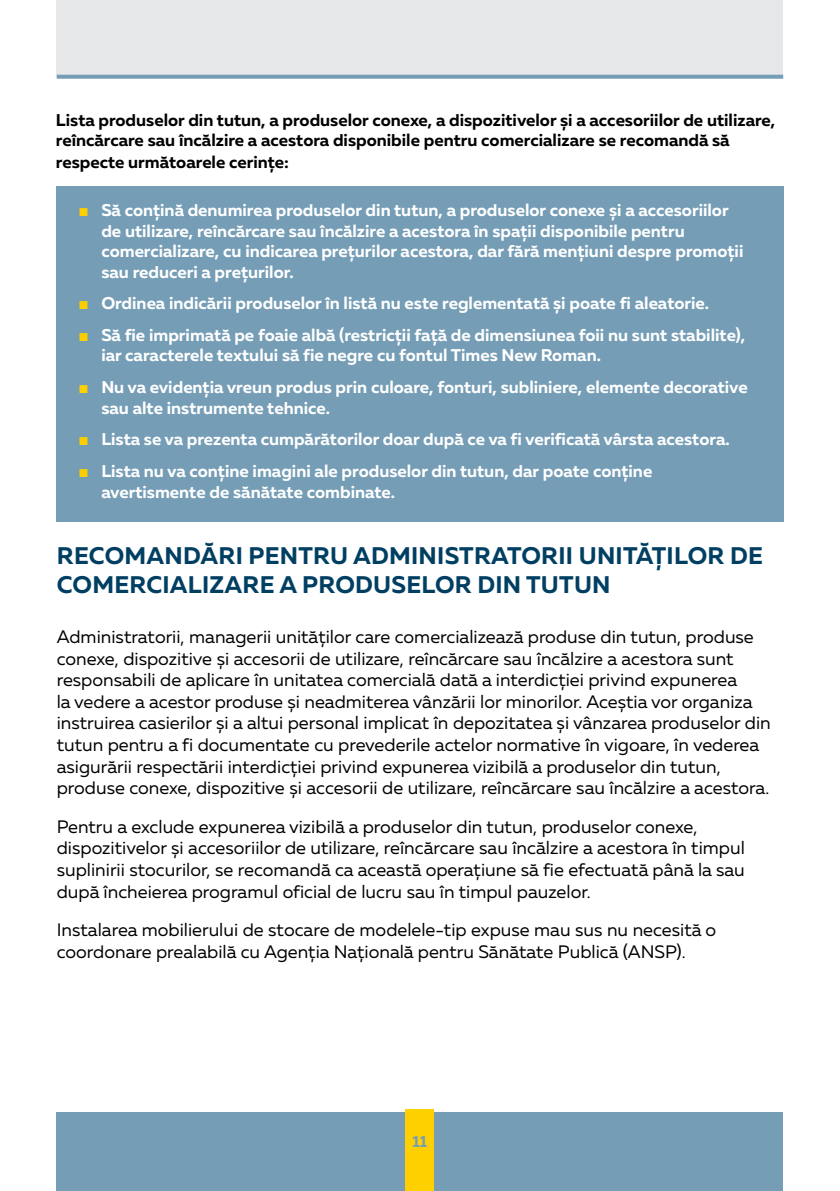
<style>
.page{position:relative;width:840px;height:1191px;background:#fff}
.page>*{position:absolute;margin:0;border:0;box-sizing:border-box;transform-origin:0 0}
.t1{font:700 24px/28.8px "Muller";letter-spacing:.01em;color:#003f62}
.t2{font:18px/21.6px "Muller";color:#000}
.t3{font:700 17px/20.4px "Muller";color:#fff}
.t4{font:700 17px/21px "Muller";color:#000}
.t5{font:700 16px "Muller";color:#759db6}
.s1{font-family:"Arial";font-weight:400;color:#ffd000}
</style>
<div class="page">
<div style="left:57px;top:0;width:725px;height:77px;background:#e6e7e8"></div>
<svg style="left:57px;top:75px;width:725px;height:4px;fill:#759db6"></svg>
<div style="left:57px;top:1112px;width:725px;height:79px;background:#759db6"></div>
<div style="left:405px;top:1109px;width:29px;height:82px;background:#ffd000"></div>
<div style="left:56px;top:187px;width:726px;height:335px;background:#759db6"></div>
<p class="t4" style="left:56px;top:109px;width:720px">Lista produselor din tutun, a produselor conexe, a dispozitivelor și a accesoriilor de utilizare, reîncărcare sau încălzire a acestora disponibile pentru comercializare se recomandă să respecte următoarele cerințe:</p>
<p class="t3" style="left:101px;top:200px;width:643px;text-indent:-23px"><span class="s1">■</span> Să conțină denumirea produselor din tutun, a produselor conexe și a accesoriilor de utilizare, reîncărcare sau încălzire a acestora în spații disponibile pentru comercializare, cu indicarea prețurilor acestora, dar fără mențiuni despre promoții sau reduceri a prețurilor.</p>
<p class="t3" style="left:79px;top:293px;width:631px"><span class="s1">■</span> Ordinea indicării produselor în listă nu este reglementată și poate fi aleatorie.</p>
<p class="t3" style="left:101px;top:325px;width:645px;text-indent:-23px"><span class="s1">■</span> Să fie imprimată pe foaie albă (restricții față de dimensiunea foii nu sunt stabilite), iar caracterele textului să fie negre cu fontul Times New Roman.</p>
<p class="t3" style="left:101px;top:377px;width:647px;text-indent:-23px"><span class="s1">■</span> Nu va evidenția vreun produs prin culoare, fonturi, subliniere, elemente decorative sau alte instrumente tehnice.</p>
<p class="t3" style="left:79px;top:429px;width:652px"><span class="s1">■</span> Lista se va prezenta cumpărătorilor doar după ce va fi verificată vârsta acestora.</p>
<p class="t3" style="left:101px;top:461px;width:552px;text-indent:-23px"><span class="s1">■</span> Lista nu va conține imagini ale produselor din tutun, dar poate conține avertismente de sănătate combinate.</p>
<h1 class="t1" style="left:57px;top:541px;width:707px">RECOMANDĂRI PENTRU ADMINISTRATORII UNITĂȚILOR DE<br>COMERCIALIZARE A PRODUSELOR DIN TUTUN</h1>
<p class="t2" style="left:57px;top:625px;width:715px">Administratorii, managerii unităților care comercializează produse din tutun, produse conexe, dispozitive și accesorii de utilizare, reîncărcare sau încălzire a acestora sunt responsabili de aplicare în unitatea comercială dată a interdicției privind expunerea<br>la vedere a acestor produse și neadmiterea vânzării lor minorilor. Aceștia vor organiza instruirea casierilor și a altui personal implicat în depozitatea și vânzarea produselor din tutun pentru a fi documentate cu prevederile actelor normative în vigoare, în vederea asigurării respectării interdicției privind expunerea vizibilă a produselor din tutun, produse conexe, dispozitive și accesorii de utilizare, reîncărcare sau încălzire a acestora.</p>
<p class="t2" style="left:57px;top:815px;width:689px">Pentru a exclude expunerea vizibilă a produselor din tutun, produselor conexe, dispozitivelor și accesoriilor de utilizare, reîncărcare sau încălzire a acestora în timpul suplinirii stocurilor, se recomandă ca această operațiune să fie efectuată până la sau după încheierea programul oficial de lucru sau în timpul pauzelor.</p>
<p class="t2" style="left:57px;top:919px;width:660px">Instalarea mobilierului de stocare de modelele-tip expuse mau sus nu necesită o coordonare prealabilă cu Agenția Națională pentru Sănătate Publică (ANSP).</p>
<p class="t5" style="left:412px;top:1131px;width:16px">11</p>
</div>
